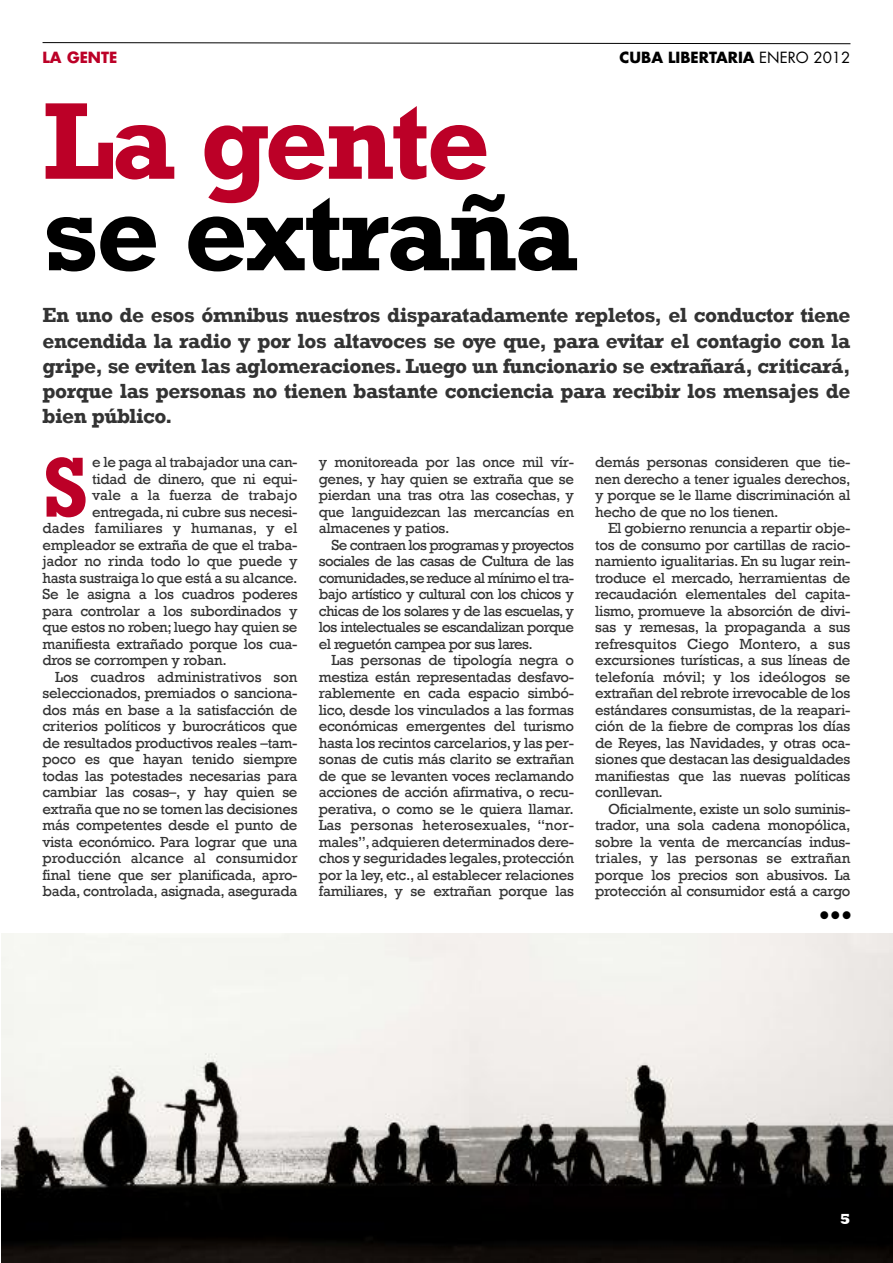
<style>
.page{position:relative;width:893px;height:1263px;background:#fff}
.page>*{position:absolute;margin:0;border:0;box-sizing:border-box;transform-origin:0 0}
.t1{font:700 111px "Rockwell";letter-spacing:-.03em;color:#000}
.t2{font:700 111px "Rockwell";letter-spacing:-.03em;color:#bc0027}
.t3{font:700 86.7px "Rockwell";color:#bc0027}
.t4{font:31.5px "Rockwell";color:#000}
.t5{font:700 21px/25.2px "Rockwell";letter-spacing:-.02em;color:#333;text-align:justify}
.t6{font:15px/16.5px "Rockwell";letter-spacing:-.02em;color:#333;text-align:justify}
.t7{font:15px "Rockwell";color:#333}
.t8{font:700 15px "Futura";color:#000}
.t9{font:700 15px "Futura";color:#bc0027}
.t10{font:800 15px "Rockwell";color:#fff}
.s1{font-weight:400}
</style>
<div class="page">
<img style="left:1px;top:933px;width:892px;height:330px">
<svg style="left:42px;top:42px;width:809px;height:2px;background:#828282"></svg>
<p class="t9" style="left:43px;top:51px;width:76px">LA GENTE</p>
<p class="t8" style="left:620px;top:51px;width:232px">CUBA LIBERTARIA <span class="s1">ENERO 2012</span></p>
<h1 class="t2" style="left:43px;top:74px;width:449px">La gente</h1>
<h1 class="t1" style="left:43px;top:165px;width:538px">se extraña</h1>
<p class="t5" style="left:43px;top:302px;width:809px">En uno de esos ómnibus nuestros disparatadamente repletos, el conductor tiene encendida la radio y por los altavoces se oye que, para evitar el contagio con la gripe, se eviten las aglomeraciones. Luego un funcionario se extrañará, criticará, porque las personas no tienen bastante conciencia para recibir los mensajes de bien público.</p>
<h2 class="t3" style="left:42px;top:435px;width:48px">S</h2>
<p class="t6" style="left:92px;top:453px;width:207px">e le paga al trabajador una can-</p>
<p class="t6" style="left:92px;top:470px;width:207px">tidad de dinero, que ni equi-</p>
<p class="t7" style="left:92px;top:486px;width:207px">vale a la fuerza de trabajo</p>
<p class="t6" style="left:92px;top:503px;width:207px">entregada, ni cubre sus necesi-</p>
<p class="t7" style="left:42px;top:519px;width:257px">dades familiares y humanas, y el</p>
<p class="t6" style="left:42px;top:536px;width:257px">empleador se extraña de que el traba-</p>
<p class="t6" style="left:42px;top:552px;width:257px">jador no rinda todo lo que puede y</p>
<p class="t6" style="left:42px;top:569px;width:257px">hasta sustraiga lo que está a su alcance.</p>
<p class="t6" style="left:42px;top:585px;width:257px">Se le asigna a los cuadros poderes</p>
<p class="t6" style="left:42px;top:602px;width:257px">para controlar a los subordinados y</p>
<p class="t6" style="left:42px;top:618px;width:257px">que estos no roben;luego hay quien se</p>
<p class="t6" style="left:42px;top:635px;width:257px">manifiesta extrañado porque los cua-</p>
<p class="t6" style="left:42px;top:651px;width:186px">dros se corrompen y roban.</p>
<p class="t7" style="left:55px;top:667px;width:244px">Los cuadros administrativos son</p>
<p class="t6" style="left:42px;top:684px;width:257px">seleccionados, premiados o sanciona-</p>
<p class="t6" style="left:42px;top:701px;width:257px">dos más en base a la satisfacción de</p>
<p class="t6" style="left:42px;top:717px;width:257px">criterios políticos y burocráticos que</p>
<p class="t6" style="left:42px;top:734px;width:257px">de resultados productivos reales –tam-</p>
<p class="t6" style="left:42px;top:750px;width:257px">poco es que hayan tenido siempre</p>
<p class="t6" style="left:42px;top:767px;width:257px">todas las potestades necesarias para</p>
<p class="t6" style="left:42px;top:783px;width:257px">cambiar las cosas–, y hay quien se</p>
<p class="t6" style="left:42px;top:800px;width:257px">extraña que no se tomen las decisiones</p>
<p class="t6" style="left:42px;top:816px;width:257px">más competentes desde el punto de</p>
<p class="t6" style="left:42px;top:833px;width:257px">vista económico. Para lograr que una</p>
<p class="t7" style="left:42px;top:849px;width:257px">producción alcance al consumidor</p>
<p class="t6" style="left:42px;top:866px;width:257px">final tiene que ser planificada, apro-</p>
<p class="t6" style="left:42px;top:882px;width:257px">bada, controlada, asignada, asegurada</p>
<p class="t6" style="left:319px;top:453px;width:257px">y monitoreada por las once mil vír&shy;genes, y hay quien se extraña que se pierdan una tras otra las cosechas, y que languidezcan las mercancías en almacenes y patios.</p>
<p class="t6" style="left:319px;top:536px;width:257px;text-indent:13px">Se contraen los programas y proyectos sociales de las casas de Cultura de las comunidades,se reduce al mínimo el tra&shy;bajo artístico y cultural con los chicos y chicas de los solares y de las escuelas, y los intelectuales se escandalizan porque el reguetón campea por sus lares.</p>
<p class="t6" style="left:319px;top:651px;width:257px;text-indent:13px">Las personas de tipología negra o mestiza están representadas desfavo&shy;rablemente en cada espacio simbó&shy;lico, desde los vinculados a las formas económicas emergentes del turismo hasta los recintos carcelarios,y las per&shy;sonas de cutis más clarito se extrañan de que se levanten voces reclamando acciones de acción afirmativa, o recu&shy;perativa, o como se le quiera llamar.<br>Las personas heterosexuales, “nor&shy;males”,adquieren determinados dere&shy;chos y seguridades legales,protección por la ley, etc., al establecer relaciones familiares, y se extrañan porque las</p>
<p class="t6" style="left:595px;top:453px;width:257px">demás personas consideren que tie&shy;nen derecho a tener iguales derechos, y porque se le llame discriminación al hecho de que no los tienen.</p>
<p class="t6" style="left:595px;top:519px;width:257px;text-indent:13px">El gobierno renuncia a repartir obje&shy;tos de consumo por cartillas de racio&shy;namiento igualitarias. En su lugar rein&shy;troduce el mercado, herramientas de recaudación elementales del capita&shy;lismo, promueve la absorción de divi&shy;sas y remesas, la propaganda a sus refresquitos Ciego Montero, a sus excursiones turísticas, a sus líneas de telefonía móvil; y los ideólogos se extrañan del rebrote irrevocable de los estándares consumistas, de la reapari&shy;ción de la fiebre de compras los días de Reyes, las Navidades, y otras oca&shy;siones que destacan las desigualdades manifiestas que las nuevas políticas conllevan.</p>
<p class="t6" style="left:595px;top:800px;width:257px;text-indent:13px">Oficialmente, existe un solo suminis&shy;trador, una sola cadena monopólica, sobre la venta de mercancías indus&shy;triales, y las personas se extrañan porque los precios son abusivos. La protección al consumidor está a cargo</p>
<h3 class="t4" style="left:819px;top:896px;width:35px">•••</h3>
<p class="t10" style="left:840px;top:1210px;width:12px">5</p>
</div>
